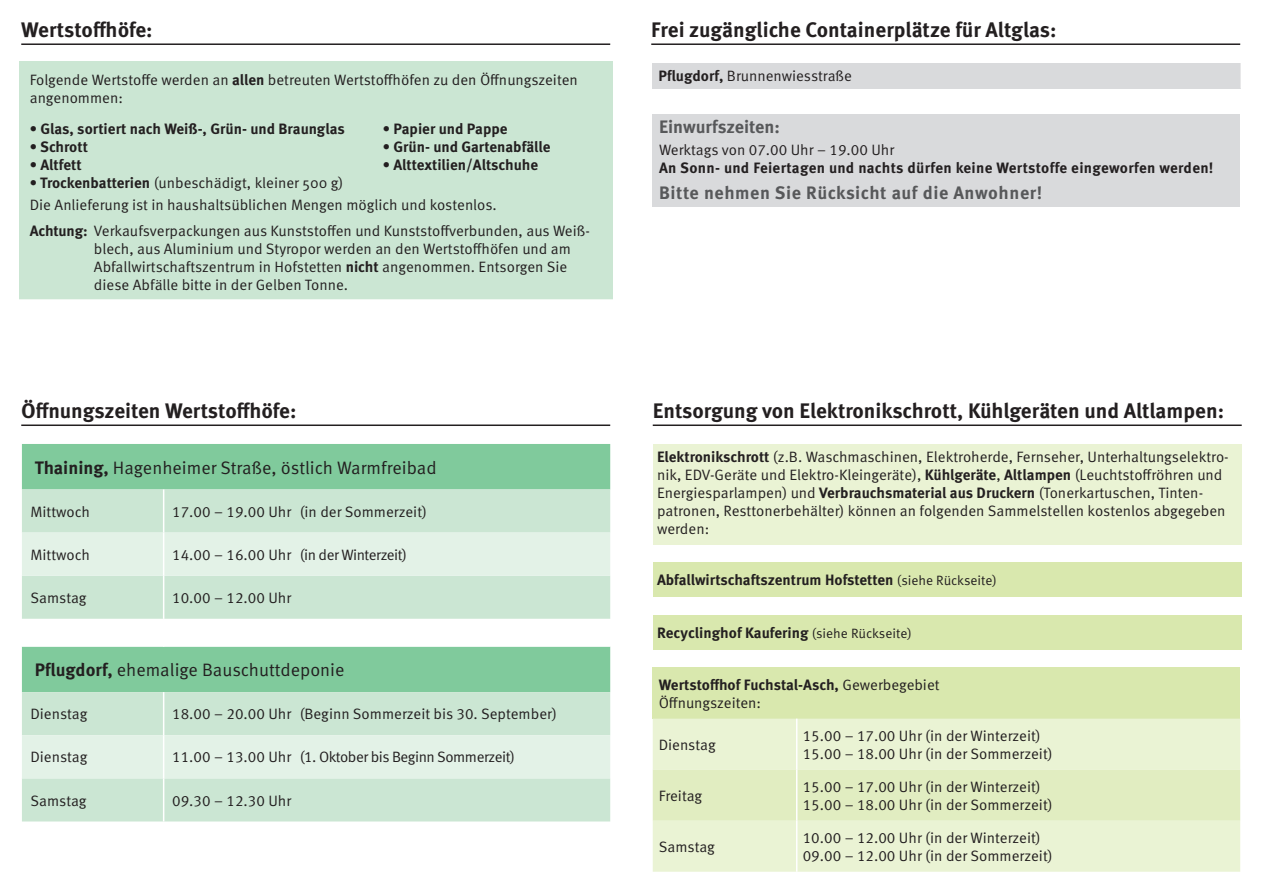
<style>
.page{position:relative;width:1263px;height:893px;background:#fff}
.page>*{position:absolute;margin:0;border:0;box-sizing:border-box;transform-origin:0 0}
.t1{font:700 21px "Meta Pro";color:#231f20}
.t2{font:18px "Meta Pro";color:#231f20}
.t3{font:700 18px "Meta Pro";letter-spacing:.03em;color:#57585a}
.t4{font:700 18px "Meta Pro";letter-spacing:.01em;color:#57585a}
.t5{font:15px/18px "Meta Pro";color:#231f20}
.t6{font:700 15px "Meta Pro";color:#231f20}
.t7{font:15px "Meta Pro";letter-spacing:-.03em;color:#231f20}
.t8{font:700 15px "Meta Pro";letter-spacing:.02em;color:#231f20}
.t9{font:13.5px "Meta Pro";color:#231f20}
.s1{font-weight:700}
.s2{font-weight:400;font-size:13.5px}
</style>
<div class="page">
<hr style="left:653px;top:424px;width:589px;height:2px;background:#231f20">
<div style="left:22px;top:444px;width:588px;height:45px;background:#80ca9c"></div>
<div style="left:22px;top:489px;width:588px;height:332px;background:#cbe6d3"></div>
<svg style="left:22px;top:533px;width:588px;height:245px;background:#c5e5cf"></svg>
<hr style="left:163px;top:489px;width:1px;height:44px;background:#fff">
<hr style="left:163px;top:533px;width:1px;height:43px;background:#fff">
<hr style="left:163px;top:576px;width:1px;height:43px;background:#fff">
<svg style="left:22px;top:619px;width:588px;height:28px"></svg>
<hr style="left:163px;top:692px;width:1px;height:43px;background:#fff">
<hr style="left:163px;top:735px;width:1px;height:43px;background:#fff">
<hr style="left:163px;top:778px;width:1px;height:43px;background:#fff">
<hr style="left:21px;top:424px;width:589px;height:2px;background:#231f20">
<div style="left:653px;top:114px;width:587px;height:93px;background:#d9dadc"></div>
<div style="left:653px;top:563px;width:589px;height:34px;background:#d9e8ae"></div>
<div style="left:653px;top:615px;width:589px;height:34px;background:#d9e8ae"></div>
<div style="left:653px;top:668px;width:587px;height:51px;background:#d9e8ae"></div>
<div style="left:653px;top:719px;width:587px;height:153px;background:#eaf3d4"></div>
<div style="left:653px;top:770px;width:587px;height:51px;background:#e1edc1"></div>
<hr style="left:796px;top:719px;width:1px;height:51px;background:#fff">
<hr style="left:796px;top:770px;width:1px;height:51px;background:#fff">
<hr style="left:796px;top:821px;width:1px;height:51px;background:#fff">
<div style="left:652px;top:63px;width:589px;height:25px;background:#d9dadc"></div>
<hr style="left:1240px;top:63px;width:2px;height:25px;background:#fff">
<div style="left:653px;top:444px;width:589px;height:100px;background:#eaf3d4"></div>
<hr style="left:21px;top:43px;width:589px;height:2px;background:#231f20">
<hr style="left:651px;top:43px;width:589px;height:2px;background:#231f20">
<div style="left:19px;top:62px;width:593px;height:238px;background:#cbe6d3"></div>
<h1 class="t1" style="left:21px;top:17px;width:133px">Wertstoffhöfe:</h1>
<h1 class="t1" style="left:651px;top:17px;width:407px">Frei zugängliche Containerplätze für Altglas:</h1>
<p class="t5" style="left:30px;top:71px;width:550px">Folgende Wertstoffe werden an <span class="s1">allen</span> betreuten Wertstoffhöfen zu den Öffnungs zeiten angenommen:</p>
<p class="t6" style="left:30px;top:119px;width:316px">• Glas, sortiert nach Weiß-, Grün- und Braunglas</p>
<p class="t6" style="left:383px;top:119px;width:126px">• Papier und Pappe</p>
<p class="t6" style="left:30px;top:137px;width:60px">• Schrott</p>
<p class="t6" style="left:383px;top:137px;width:169px">• Grün- und Gartenabfälle</p>
<p class="t6" style="left:30px;top:155px;width:53px">• Altfett</p>
<p class="t6" style="left:383px;top:155px;width:157px">• Alttextilien/Altschuhe</p>
<p class="t5" style="left:30px;top:171px;width:469px;line-height:22.2px"><span class="s1">• Trockenbatterien</span> (unbeschädigt, kleiner 500 g)<br>Die Anlieferung ist in haushaltsüblichen Mengen möglich und kostenlos.</p>
<p class="t5" style="left:94px;top:222px;width:497px;text-indent:-64px"><span class="s1">Achtung:</span> Verkaufsverpackungen aus Kunststoffen und Kunststoffverbunden, aus Weiß&shy;blech, aus Aluminium und Styropor werden an den Wertstoffhöfen und am Abfallwirtschaftszentrum in Hofstetten <span class="s1">nicht</span> angenommen. Entsorgen Sie diese Abfälle bitte in der Gelben Tonne.</p>
<h1 class="t1" style="left:21px;top:398px;width:277px">Öffnungszeiten Wertstoffhöfe:</h1>
<p class="t2" style="left:35px;top:456px;width:403px"><span class="s1">Thaining,</span> Hagenheimer Straße, östlich Warmfreibad</p>
<p class="t5" style="left:30px;top:503px;width:61px">Mittwoch</p>
<p class="t5" style="left:172px;top:503px;width:256px">17.00 – 19.00 Uhr (in der Sommerzeit)</p>
<p class="t5" style="left:30px;top:546px;width:61px">Mittwoch</p>
<p class="t7" style="left:172px;top:546px;width:236px">14.00 – 16.00 Uhr (in der Winterzeit)</p>
<p class="t5" style="left:30px;top:589px;width:58px">Samstag</p>
<p class="t5" style="left:172px;top:589px;width:121px">10.00 – 12.00 Uhr</p>
<p class="t2" style="left:35px;top:659px;width:311px"><span class="s1">Pflugdorf,</span> ehemalige Bauschuttdeponie</p>
<p class="t5" style="left:30px;top:705px;width:59px">Dienstag</p>
<p class="t5" style="left:172px;top:705px;width:386px">18.00 – 20.00 Uhr (Beginn Sommerzeit bis 30. September)</p>
<p class="t5" style="left:30px;top:748px;width:59px">Dienstag</p>
<p class="t7" style="left:172px;top:748px;width:344px">11.00 – 13.00 Uhr (1. Oktober bis Beginn Sommerzeit)</p>
<p class="t5" style="left:30px;top:792px;width:58px">Samstag</p>
<p class="t5" style="left:172px;top:792px;width:121px">09.30 – 12.30 Uhr</p>
<p class="t5" style="left:658px;top:67px;width:195px"><span class="s1">Pflugdorf,</span> Brunnenwiesstraße</p>
<p class="t4" style="left:659px;top:115px;width:122px">Einwurfszeiten:</p>
<p class="t5" style="left:659px;top:141px;width:237px">Werktags von 07.00 Uhr – 19.00 Uhr</p>
<p class="t8" style="left:659px;top:158px;width:556px">An Sonn- und Feiertagen und nachts dürfen keine Wertstoffe eingeworfen werden!</p>
<p class="t3" style="left:659px;top:181px;width:385px">Bitte nehmen Sie Rücksicht auf die Anwohner!</p>
<p class="t5" style="left:659px;top:153px;width:290px"><span class="s1">Oberdießen,</span> Flurstraße beim Feuerwehrhaus</p>
<p class="t4" style="left:659px;top:191px;width:122px">Einwurfszeiten:</p>
<h1 class="t1" style="left:653px;top:398px;width:573px">Entsorgung von Elektronikschrott, Kühlgeräten und Altlampen:</h1>
<h1 class="t1" style="left:653px;top:402px;width:566px">Entsorgung von Elektronikschrott, Kühlgeräten und Altlampen</h1>
<p class="t5" style="left:657px;top:448px;width:573px"><span class="s1">Elektronikschrott</span> (z.B. Waschmaschinen, Elektroherde, Fernseher, Unterhaltungselektro&shy;nik, EDV-Geräte und Elektro-Kleingeräte), <span class="s1">Kühlgeräte</span>, <span class="s1">Altlampen</span> (Leuchtstoffröhren und Energiesparlampen) und <span class="s1">Verbrauchsmaterial aus Druckern</span> (Tonerkartuschen, Tinten&shy;patronen, Resttonerbehälter) können an folgenden Sammelstellen kostenlos abgegeben werden:</p>
<p class="t5" style="left:657px;top:451px;width:573px"><span class="s1">Elektronikschrott</span> (z.B. Waschmaschinen, Elektroherde, Fernseher, Unterhaltungselektro&shy;nik, EDV-Geräte und Elektro-Kleingeräte), <span class="s1">Kühlgeräte</span>, <span class="s1">Altlampen</span> (Leuchtstoffröhren und Energiesparlampen) und <span class="s1">Verbrauchsmaterial aus Druckern</span> (Tonerkartuschen, Tinten&shy;patronen, Resttonerbehälter) können an folgenden Sammelstellen kostenlos abgegeben werden:</p>
<p class="t9" style="left:897px;top:573px;width:101px">(siehe Rückseite)</p>
<p class="t6" style="left:657px;top:572px;width:341px">Abfallwirtschaftszentrum Hofstetten <span class="s2">(siehe Rückseite)</span></p>
<p class="t6" style="left:657px;top:624px;width:256px">Recyclinghof Kaufering <span class="s2">(siehe Rückseite)</span></p>
<p class="t5" style="left:659px;top:676px;width:282px"><span class="s1">Wertstoffhof Fuchstal-Asch,</span> Gewerbegebiet<br>Öffnungszeiten:</p>
<p class="t5" style="left:659px;top:736px;width:59px">Dienstag</p>
<p class="t5" style="left:803px;top:727px;width:251px">15.00 – 17.00 Uhr (in der Winterzeit)<br>15.00 – 18.00 Uhr (in der Sommerzeit)</p>
<p class="t5" style="left:659px;top:787px;width:45px">Freitag</p>
<p class="t5" style="left:803px;top:778px;width:251px">15.00 – 17.00 Uhr (in der Winterzeit)<br>15.00 – 18.00 Uhr (in der Sommerzeit)</p>
<p class="t5" style="left:659px;top:838px;width:58px">Samstag</p>
<p class="t5" style="left:803px;top:829px;width:251px">10.00 – 12.00 Uhr (in der Winterzeit)<br>09.00 – 12.00 Uhr (in der Sommerzeit)</p>
<p class="t6" style="left:710px;top:675px;width:6px">f</p>
<p class="t5" style="left:669px;top:694px;width:6px">f</p>
</div>
